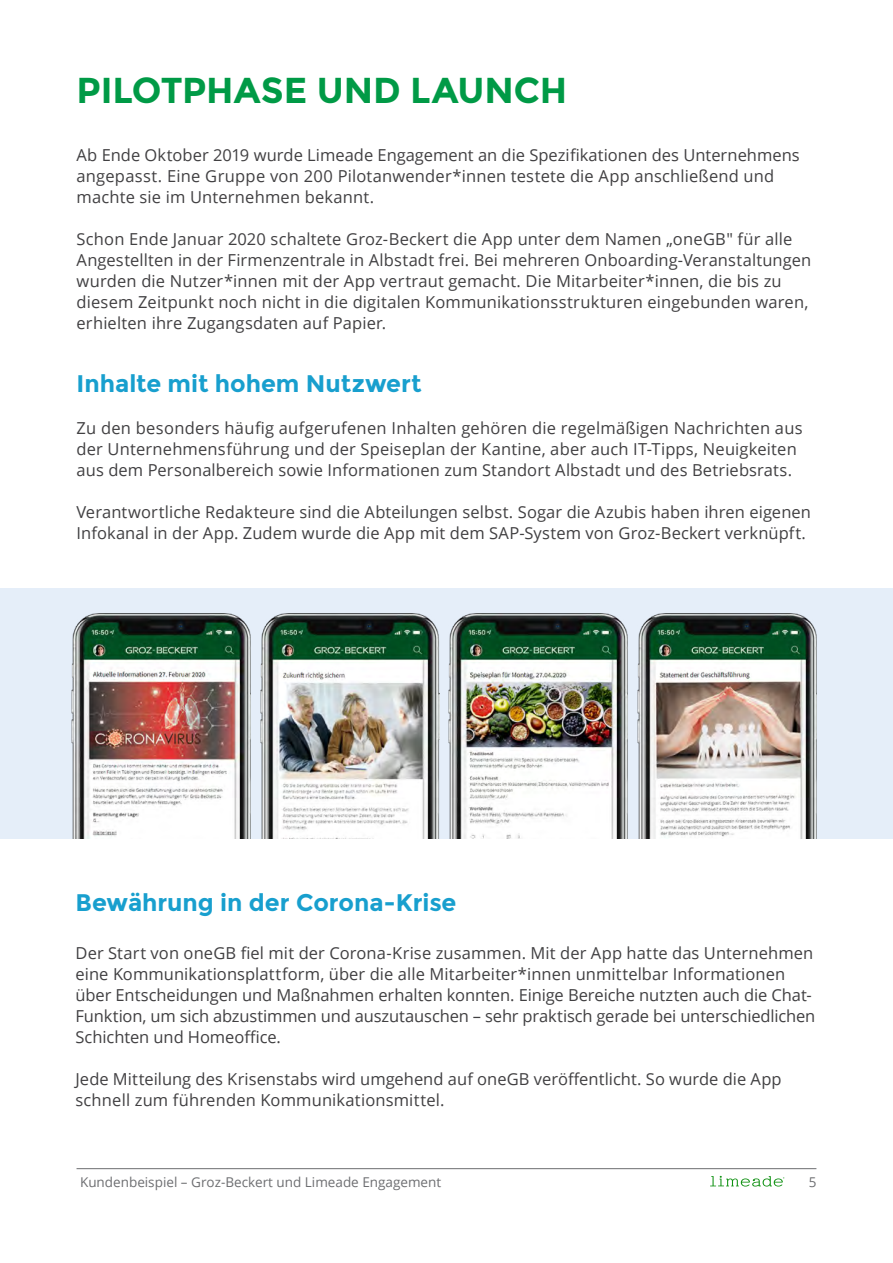
<style>
.page{position:relative;width:893px;height:1263px;background:#fff}
.page>*{position:absolute;margin:0;border:0;box-sizing:border-box;transform-origin:0 0}
.t1{font:700 36px "Montserrat";color:#009a46}
.t2{font:700 24px "Montserrat";color:#189fce}
.t3{font:16.5px/21px "Open Sans";letter-spacing:.005em;color:#414042}
.t4{font:13.5px "Open Sans";color:#6d6e71}
</style>
<div class="page">
<svg style="left:710px;top:1176px;width:74px;height:10px"></svg>
<hr style="left:77px;top:1168px;width:739px;height:1px;background:#6d6e71">
<div style="left:0;top:587px;width:893px;height:251px;background:#e5eef9"></div>
<img style="left:60px;top:613px;width:188px;height:226px">
<img style="left:248px;top:613px;width:189px;height:226px">
<img style="left:437px;top:613px;width:188px;height:226px">
<img style="left:625px;top:613px;width:191px;height:226px">
<h1 class="t1" style="left:77px;top:69px;width:492px">PILOTPHASE UND LAUNCH</h1>
<p class="t3" style="left:77px;top:144px;width:725px">Ab Ende Oktober 2019 wurde Limeade Engagement an die Spezifikationen des Unternehmens angepasst. Eine Gruppe von 200 Pilotanwender*innen testete die App anschließend und machte sie im Unternehmen bekannt.</p>
<p class="t3" style="left:77px;top:228px;width:736px">Schon Ende Januar 2020 schaltete Groz-Beckert die App unter dem Namen „oneGB" für alle Angestellten in der Firmenzentrale in Albstadt frei. Bei mehreren Onboarding-Veranstaltungen wurden die Nutzer*innen mit der App vertraut gemacht. Die Mitarbeiter*innen, die bis zu diesem Zeitpunkt noch nicht in die digitalen Kommunikationsstrukturen eingebunden waren, erhielten ihre Zugangsdaten auf Papier.</p>
<h2 class="t2" style="left:77px;top:369px;width:347px">Inhalte mit hohem Nutzwert</h2>
<p class="t3" style="left:77px;top:417px;width:728px">Zu den besonders häufig aufgerufenen Inhalten gehören die regelmäßigen Nachrichten aus der Unternehmensführung und der Speiseplan der Kantine, aber auch IT-Tipps, Neuigkeiten aus dem Personalbereich sowie Informationen zum Standort Albstadt und des Betriebsrats.</p>
<p class="t3" style="left:77px;top:501px;width:736px">Verantwortliche Redakteure sind die Abteilungen selbst. Sogar die Azubis haben ihren eigenen<br>Infokanal in der App. Zudem wurde die App mit dem SAP-System von Groz-Beckert verknüpft.</p>
<h2 class="t2" style="left:75px;top:888px;width:382px">Bewährung in der Corona-Krise</h2>
<p class="t3" style="left:75px;top:942px;width:741px">Der Start von oneGB fiel mit der Corona-Krise zusammen. Mit der App hatte das Unternehmen eine Kommunikationsplattform, über die alle Mitarbeiter*innen unmittelbar Informationen über Entscheidungen und Maßnahmen erhalten konnten. Einige Bereiche nutzten auch die Chat-Funktion, um sich abzustimmen und auszutauschen – sehr praktisch gerade bei unterschiedlichen Schichten und Homeoffice.</p>
<p class="t3" style="left:75px;top:1068px;width:708px">Jede Mitteilung des Krisenstabs wird umgehend auf oneGB veröffentlicht. So wurde die App schnell zum führenden Kommunikationsmittel.</p>
<p class="t4" style="left:80px;top:1173px;width:363px">Kundenbeispiel – Groz-Beckert und Limeade Engagement</p>
<p class="t4" style="left:809px;top:1173px;width:9px">5</p>
</div>
